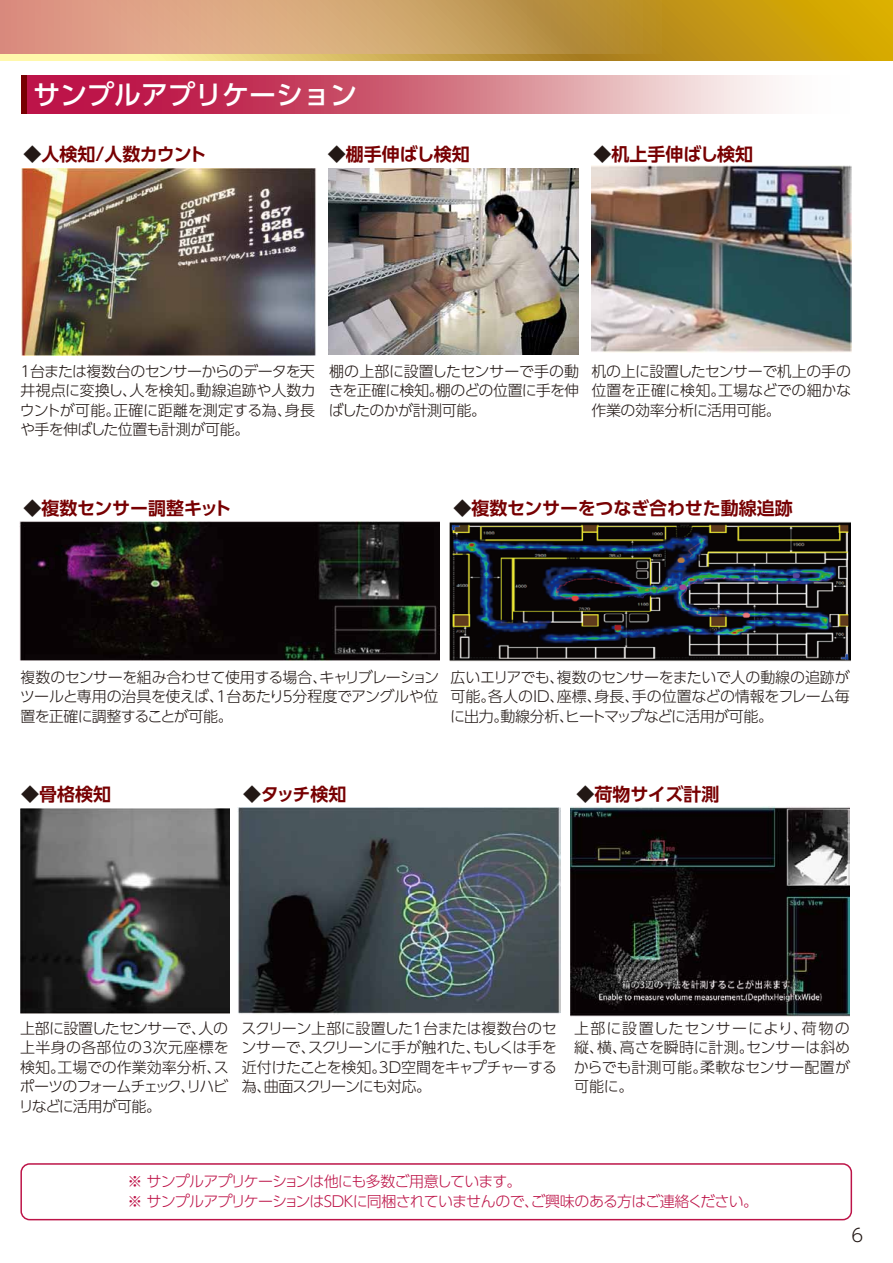
<style>
.page{position:relative;width:893px;height:1263px;background:#fff}
.page>*{position:absolute;margin:0;border:0;box-sizing:border-box;transform-origin:0 0}
.t1{font:500 27px "UD Shin Go Pr 6";color:#fff}
.t2{font:700 18px "UD Shin Go Pr 6 De";letter-spacing:-.005em;color:#770002}
.t3{font:700 18px "UD Shin Go Pr 6 De";letter-spacing:-.03em;color:#770002}
.t4{font:300 18px "UD Shin Go Pr 6";color:#221815}
.t5{font:300 15px/19.5px "UD Shin Go Pr 6";letter-spacing:-.025em;color:#221815;text-align:right}
.t6{font:300 15px/19.5px "UD Shin Go Pr 6";letter-spacing:-.06em;color:#bd1448}
.t7{font:300 15px/19.5px "UD Shin Go Pr 6";letter-spacing:-.045em;color:#221815}
.t8{font:300 15px/19.5px "UD Shin Go Pr 6";letter-spacing:.025em;color:#221815}
.t9{font:300 15px "UD Shin Go Pr 6";letter-spacing:-.05em;color:#221815}
.t10{font:300 15px/19.5px "UD Shin Go Pr 6";letter-spacing:-.065em;color:#221815}
.t11{font:300 15px "UD Shin Go Pr 6";letter-spacing:.02em;color:#221815}
.t12{font:300 15px/19.5px "UD Shin Go Pr 6";letter-spacing:-.005em;color:#221815}
.t13{font:300 15px "UD Shin Go Pr 6";letter-spacing:-.07em;color:#221815}
.t14{font:300 15px "UD Shin Go Pr 6";color:#221815}
.t15{font:300 15px "UD Shin Go Pr 6";letter-spacing:.015em;color:#221815}
.t16{font:300 15px "UD Shin Go Pr 6";letter-spacing:-.125em;color:#221815}
.s1{color:#221815}
</style>
<div class="page">
<img style="left:22px;top:168px;width:294px;height:187px">
<img style="left:592px;top:166px;width:259px;height:186px">
<img style="left:21px;top:808px;width:208px;height:205px">
<img style="left:20px;top:522px;width:419px;height:138px">
<img style="left:450px;top:522px;width:400px;height:140px">
<img style="left:238px;top:808px;width:322px;height:206px">
<img style="left:570px;top:807px;width:279px;height:209px">
<div style="left:20px;top:1163px;width:832px;height:57px;border:2px solid #bd1448;border-radius:9px"></div>
<svg style="left:0;top:0;width:893px;height:61px;background:#cea525"></svg>
<svg style="left:0;top:0;width:661px;height:53px;background:#d09f6b"></svg>
<svg style="left:27px;top:75px;width:746px;height:39px;background:#d26d84"></svg>
<div style="left:21px;top:75px;width:6px;height:39px;background:#770002"></div>
<img style="left:328px;top:169px;width:251px;height:185px">
<h1 class="t1" style="left:33px;top:73px;width:326px">サンプルアプリケーション</h1>
<p class="t3" style="left:23px;top:139px;width:185px"><span class="s1">◆</span>人検知/人数カウント</p>
<p class="t2" style="left:328px;top:139px;width:143px"><span class="s1">◆</span>棚手伸ばし検知</p>
<p class="t2" style="left:593px;top:139px;width:161px"><span class="s1">◆</span>机上手伸ばし検知</p>
<p class="t5" style="left:21px;top:360px;width:297px">1台または複数台のセンサーからのデータを天動線追跡や人数カ</p>
<p class="t5" style="left:21px;top:380px;width:185px">井視点に変換し人を検知。</p>
<p class="t5" style="left:122px;top:380px;width:16px">、</p>
<p class="t7" style="left:20px;top:399px;width:231px">ウントが可能。<br>や手を伸ばした位置も計測が可能。</p>
<p class="t5" style="left:113px;top:399px;width:180px">正確に距離を測定する為、</p>
<p class="t5" style="left:285px;top:399px;width:32px">身長</p>
<p class="t5" style="left:329px;top:360px;width:252px">棚の上部に設置したセンサーで手の動棚のどの位置に手を伸</p>
<p class="t7" style="left:329px;top:380px;width:159px">きを正確に検知。<br>ばしたのかが計測可能。</p>
<p class="t5" style="left:591px;top:360px;width:261px">机の上に設置したセンサーで机上の手の工場などでの細かな</p>
<p class="t5" style="left:591px;top:380px;width:191px;text-align:left">位置を正確に検知。<br>作業の効率分析に活用可能。</p>
<p class="t2" style="left:23px;top:493px;width:210px"><span class="s1">◆</span>複数センサー調整キット</p>
<p class="t2" style="left:453px;top:493px;width:341px"><span class="s1">◆</span>複数センサーをつなぎ合わせた動線追跡</p>
<p class="t16" style="left:320px;top:665px;width:121px">キャリブレーション</p>
<p class="t5" style="left:20px;top:666px;width:420px;text-align:left">複数のセンサーを組み合わせて使用する場合、<br>ツールと専用の治具を使えば 1、台あたり5分程度でアングルや位置を正確に調整することが可能。</p>
<p class="t5" style="left:557px;top:666px;width:294px">複数のセンサーをまたいで人の動線の追跡が</p>
<p class="t9" style="left:451px;top:665px;width:115px">広いエリアでも、</p>
<p class="t5" style="left:632px;top:686px;width:219px">手の位置などの情報をフレーム毎</p>
<p class="t5" style="left:488px;top:686px;width:78px">各人のID、</p>
<p class="t5" style="left:594px;top:686px;width:46px">身長、</p>
<p class="t5" style="left:451px;top:686px;width:46px">可能。</p>
<p class="t5" style="left:557px;top:686px;width:46px">座標、</p>
<p class="t5" style="left:500px;top:705px;width:274px">動線分析ヒートマップなどに活用が可能。</p>
<p class="t5" style="left:559px;top:705px;width:16px">、</p>
<p class="t5" style="left:450px;top:705px;width:60px">に出力。</p>
<p class="t2" style="left:21px;top:779px;width:91px"><span class="s1">◆</span>骨格検知</p>
<p class="t2" style="left:243px;top:779px;width:105px"><span class="s1">◆</span>タッチ検知</p>
<p class="t2" style="left:576px;top:779px;width:144px"><span class="s1">◆</span>荷物サイズ計測</p>
<p class="t5" style="left:198px;top:1017px;width:31px">人の</p>
<p class="t9" style="left:20px;top:1016px;width:188px">上部に設置したセンサーで、</p>
<p class="t11" style="left:20px;top:1035px;width:210px">上半身の各部位の3次元座標を</p>
<p class="t14" style="left:57px;top:1055px;width:173px">工場での作業効率分析ス、</p>
<p class="t10" style="left:20px;top:1056px;width:210px">検知。<br>ポーツのフォームチェックリハビ</p>
<p class="t5" style="left:181px;top:1076px;width:16px">、</p>
<p class="t7" style="left:19px;top:1095px;width:144px">リなどに活用が可能。</p>
<p class="t5" style="left:242px;top:1017px;width:317px">スクリーン上部に設置した1台または複数台のセもしくは手を</p>
<p class="t5" style="left:308px;top:1037px;width:174px">スクリーンに手が触れた、</p>
<p class="t5" style="left:241px;top:1037px;width:76px">ンサーで、</p>
<p class="t5" style="left:242px;top:1056px;width:317px">近付けたことを検知 3。 D空間をキャプチャーする</p>
<p class="t13" style="left:264px;top:1074px;width:169px">曲面スクリーンにも対応。</p>
<p class="t5" style="left:242px;top:1076px;width:31px">為、</p>
<p class="t5" style="left:802px;top:1017px;width:49px">荷物の</p>
<p class="t8" style="left:746px;top:1017px;width:105px;text-indent:-172px">上部に設置したセンサーにより、<br>センサーは斜め</p>
<p class="t5" style="left:620px;top:1037px;width:136px">高さを瞬時に計測。</p>
<p class="t5" style="left:574px;top:1037px;width:55px">縦横、、</p>
<p class="t15" style="left:700px;top:1055px;width:151px">柔軟なセンサー配置が</p>
<p class="t12" style="left:574px;top:1056px;width:135px">からでも計測可能。可能に。</p>
<p class="t6" style="left:127px;top:1171px;width:632px">※ サンプルアプリケーションは他にも多数ご用意しています。<br>※ サンプルアプリケーションはSDKに同梱されていませんのでご興味のある方はご連絡ください。</p>
<p class="t6" style="left:524px;top:1191px;width:16px">、</p>
<p class="t4" style="left:851px;top:1220px;width:13px">6</p>
</div>
